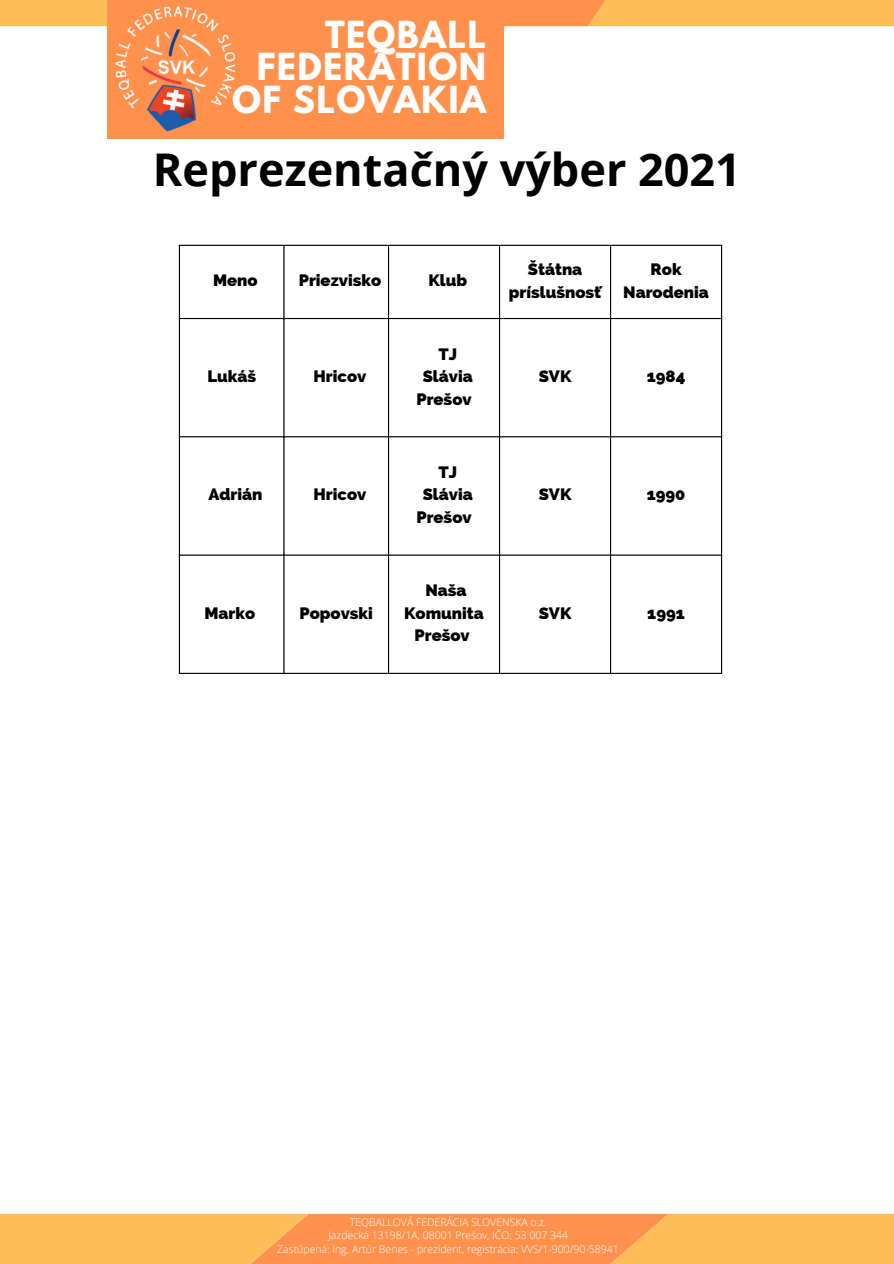
<style>
.page{position:relative;width:894px;height:1264px;background:#fff}
.page>*{position:absolute;margin:0;border:0;box-sizing:border-box;transform-origin:0 0}
.t1{font:700 45px "Open Sans";color:#000}
.t2{font:700 33px/32.7px "League Spartan";letter-spacing:.04em;color:#fff;text-align:right}
.t3{font:800 16.5px/22.5px "Raleway";color:#000;text-align:center}
.t4{font:300 10.5px "Open Sans";color:#fff}
</style>
<div class="page">
<svg style="left:0;top:0;width:893px;height:26px;background:#ffb456"></svg>
<div style="left:107px;top:0;width:396px;height:138px;background:#ff914d"></div>
<svg style="left:0;top:1213px;width:893px;height:50px;background:#ffac57"></svg>
<img style="left:116px;top:7px;width:119px;height:124px">
<hr style="left:179px;top:246px;width:1px;height:426px;background:#000">
<hr style="left:283px;top:246px;width:1px;height:426px;background:#000">
<hr style="left:388px;top:246px;width:1px;height:426px;background:#000">
<hr style="left:499px;top:246px;width:1px;height:426px;background:#000">
<hr style="left:610px;top:246px;width:1px;height:426px;background:#000">
<hr style="left:720px;top:246px;width:2px;height:426px;background:#000">
<hr style="left:179px;top:245px;width:543px;height:1px;background:#000">
<hr style="left:179px;top:318px;width:543px;height:1px;background:#000">
<hr style="left:179px;top:436px;width:543px;height:1px;background:#000">
<hr style="left:179px;top:554px;width:543px;height:1px;background:#000">
<hr style="left:179px;top:672px;width:543px;height:2px;background:#000">
<p class="t2" style="left:232px;top:22px;width:255px">TEQBALL<br>FEDERATION<br>OF SLOVAKIA</p>
<p class="t1" style="left:153px;top:138px;width:589px">Reprezentačný výber 2021</p>
<p class="t3" style="left:213px;top:269px;width:46px">Meno</p>
<p class="t3" style="left:299px;top:269px;width:84px">Priezvisko</p>
<p class="t3" style="left:428px;top:269px;width:40px">Klub</p>
<p class="t3" style="left:508px;top:258px;width:94px">Štátna príslušnosť</p>
<p class="t3" style="left:623px;top:258px;width:87px">Rok<br>Narodenia</p>
<p class="t3" style="left:207px;top:365px;width:50px">Lukáš</p>
<p class="t3" style="left:313px;top:365px;width:54px">Hricov</p>
<p class="t3" style="left:208px;top:483px;width:55px">Adrián</p>
<p class="t3" style="left:313px;top:483px;width:54px">Hricov</p>
<p class="t3" style="left:204px;top:601px;width:52px">Marko</p>
<p class="t3" style="left:299px;top:601px;width:75px">Popovski</p>
<p class="t3" style="left:438px;top:342px;width:20px">TJ</p>
<p class="t3" style="left:416px;top:365px;width:58px">Slávia<br>Prešov</p>
<p class="t3" style="left:538px;top:365px;width:34px">SVK</p>
<p class="t3" style="left:646px;top:365px;width:40px">1984</p>
<p class="t3" style="left:438px;top:461px;width:20px">TJ</p>
<p class="t3" style="left:416px;top:483px;width:58px">Slávia<br>Prešov</p>
<p class="t3" style="left:538px;top:483px;width:34px">SVK</p>
<p class="t3" style="left:646px;top:483px;width:40px">1990</p>
<p class="t3" style="left:404px;top:579px;width:81px">Naša<br>Komunita<br>Prešov</p>
<p class="t3" style="left:538px;top:601px;width:34px">SVK</p>
<p class="t3" style="left:647px;top:601px;width:39px">1991</p>
<p class="t4" style="left:350px;top:1214px;width:198px">TEQBALLOVÁ FEDERÁCIA SLOVENSKA o.z.</p>
<p class="t4" style="left:328px;top:1227px;width:241px">Jazdecká 13198/1A, 08001 Prešov, IČO: 53 007 344</p>
<p class="t4" style="left:277px;top:1241px;width:343px">Zastúpená: Ing. Artúr Benes - prezident, registrácia: VVS/1-900/90-58941</p>
</div>
